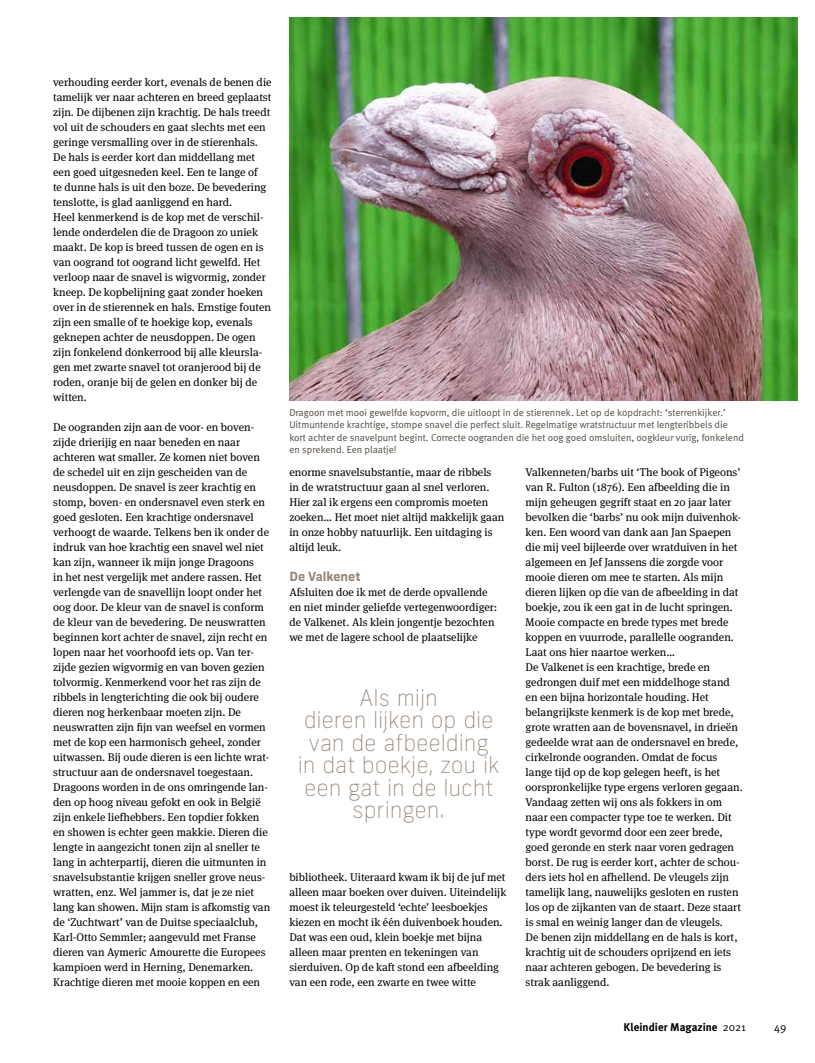
<style>
.page{position:relative;width:815px;height:1063px;background:#fff}
.page>*{position:absolute;margin:0;border:0;box-sizing:border-box;transform-origin:0 0}
.t1{font:100 22.5px/22.5px "Frank New";letter-spacing:-.01em;color:#958678;text-align:center}
.t2{font:700 12.5px "Frank New";color:#958678}
.t3{font:11.25px/15px "Meta Serif OT";color:#000}
.t4{font:700 11.25px "Meta Plus";color:#000}
.t5{font:11.25px "Meta Normal";color:#000}
.t6{font:10px/12.5px "Meta Normal";color:#544c43}
.s1{font-family:"Meta Normal";font-weight:400}
</style>
<div class="page">
<img style="left:289px;top:18px;width:508px;height:383px">
<p class="t3" style="left:53px;top:75px;width:220px">verhouding eerder kort, evenals de benen die tamelijk ver naar achteren en breed geplaatst zijn. De dijbenen zijn krachtig. De hals treedt vol uit de schouders en gaat slechts met een geringe versmalling over in de stierenhals.<br>De hals is eerder kort dan middellang met een goed uitgesneden keel. Een te lange of<br>te dunne hals is uit den boze. De bevedering tenslotte, is glad aanliggend en hard.<br>Heel kenmerkend is de kop met de verschil&shy;lende onderdelen die de Dragoon zo uniek maakt. De kop is breed tussen de ogen en is van oogrand tot oogrand licht gewelfd. Het verloop naar de snavel is wigvormig, zonder kneep. De kopbelijning gaat zonder hoeken over in de stierennek en hals. Ernstige fouten zijn een smalle of te hoekige kop, evenals geknepen achter de neusdoppen. De ogen zijn fonkelend donkerrood bij alle kleursla&shy;gen met zwarte snavel tot oranjerood bij de roden, oranje bij de gelen en donker bij de witten.</p>
<p class="t3" style="left:53px;top:420px;width:219px">De oogranden zijn aan de voor- en boven&shy;zijde drierijig en naar beneden en naar achteren wat smaller. Ze komen niet boven de schedel uit en zijn gescheiden van de neusdoppen. De snavel is zeer krachtig en stomp, boven- en ondersnavel even sterk en goed gesloten. Een krachtige ondersnavel verhoogt de waarde. Telkens ben ik onder de indruk van hoe krachtig een snavel wel niet kan zijn, wanneer ik mijn jonge Dragoons<br>in het nest vergelijk met andere rassen. Het verlengde van de snavellijn loopt onder het oog door. De kleur van de snavel is conform de kleur van de bevedering. De neuswratten beginnen kort achter de snavel, zijn recht en lopen naar het voorhoofd iets op. Van ter&shy;zijde gezien wigvormig en van boven gezien tolvormig. Kenmerkend voor het ras zijn de ribbels in lengterichting die ook bij oudere dieren nog herkenbaar moeten zijn. De neuswratten zijn fijn van weefsel en vormen met de kop een harmonisch geheel, zonder uitwassen. Bij oude dieren is een lichte wrat&shy;structuur aan de ondersnavel toegestaan.<br>Dragoons worden in de ons omringende lan&shy;den op hoog niveau gefokt en ook in België zijn enkele liefhebbers. Een topdier fokken en showen is echter geen makkie. Dieren die lengte in aangezicht tonen zijn al sneller te lang in achterpartij, dieren die uitmunten in snavelsubstantie krijgen sneller grove neus&shy;wratten, enz. Wel jammer is, dat je ze niet lang kan showen. Mijn stam is afkomstig van de ‘Zuchtwart’ van de Duitse speciaalclub, Karl-Otto Semmler; aangevuld met Franse dieren van Aymeric Amourette die Europees kampioen werd in Herning, Denemarken.<br>Krachtige dieren met mooie koppen en een</p>
<p class="t6" style="left:289px;top:406px;width:456px">Dragoon met mooi gewelfde kopvorm, die uitloopt in de stierennek. Let op de kopdracht: ‘sterrenkijker.’ Uitmuntende krachtige, stompe snavel die perfect sluit. Regelmatige wratstructuur met lengteribbels die kort achter de snavelpunt begint. Correcte oogranden die het oog goed omsluiten, oogkleur vurig, fonkelend en sprekend. Een plaatje!</p>
<p class="t3" style="left:289px;top:465px;width:216px">enorme snavelsubstantie, maar de ribbels<br>in de wratstructuur gaan al snel verloren.<br>Hier zal ik ergens een compromis moeten zoeken… Het moet niet altijd makkelijk gaan in onze hobby natuurlijk. Een uitdaging is altijd leuk.</p>
<p class="t2" style="left:289px;top:568px;width:73px">De Valkenet</p>
<p class="t3" style="left:289px;top:585px;width:209px">Afsluiten doe ik met de derde opvallende en niet minder geliefde vertegenwoordiger: de Valkenet. Als klein jongentje bezochten we met de lagere school de plaatselijke</p>
<h1 class="t1" style="left:298px;top:686px;width:203px">Als mijn<br>dieren lijken op die van de afbeelding in dat boekje, zou ik een gat in de lucht springen.</h1>
<p class="t3" style="left:289px;top:870px;width:218px">bibliotheek. Uiteraard kwam ik bij de juf met alleen maar boeken over duiven. Uiteindelijk moest ik teleurgesteld ‘echte’ leesboekjes kiezen en mocht ik één duivenboek houden.<br>Dat was een oud, klein boekje met bijna alleen maar prenten en tekeningen van sierduiven. Op de kaft stond een afbeelding van een rode, een zwarte en twee witte</p>
<p class="t3" style="left:526px;top:465px;width:219px">Valkenneten/barbs uit ‘The book of Pigeons’ van R. Fulton (1876). Een afbeelding die in mijn geheugen gegrift staat en 20 jaar later bevolken die ‘barbs’ nu ook mijn duivenhok&shy;ken. Een woord van dank aan Jan Spaepen die mij veel bijleerde over wratduiven in het algemeen en Jef Janssens die zorgde voor mooie dieren om mee te starten. Als mijn dieren lijken op die van de afbeelding in dat boekje, zou ik een gat in de lucht springen.<br>Mooie compacte en brede types met brede koppen en vuurrode, parallelle oogranden.<br>Laat ons hier naartoe werken…<br>De Valkenet is een krachtige, brede en gedrongen duif met een middelhoge stand en een bijna horizontale houding. Het belangrijkste kenmerk is de kop met brede, grote wratten aan de bovensnavel, in drieën gedeelde wrat aan de ondersnavel en brede, cirkelronde oogranden. Omdat de focus lange tijd op de kop gelegen heeft, is het oorspronkelijke type ergens verloren gegaan.<br>Vandaag zetten wij ons als fokkers in om naar een compacter type toe te werken. Dit type wordt gevormd door een zeer brede, goed geronde en sterk naar voren gedragen borst. De rug is eerder kort, achter de schou&shy;ders iets hol en afhellend. De vleugels zijn tamelijk lang, nauwelijks gesloten en rusten los op de zijkanten van de staart. Deze staart is smal en weinig langer dan de vleugels.<br>De benen zijn middellang en de hals is kort, krachtig uit de schouders oprijzend en iets naar achteren gebogen. De bevedering is strak aanliggend.</p>
<p class="t4" style="left:623px;top:1020px;width:124px">Kleindier Magazine <span class="s1">2021</span></p>
<p class="t5" style="left:774px;top:1020px;width:14px">49</p>
</div>
